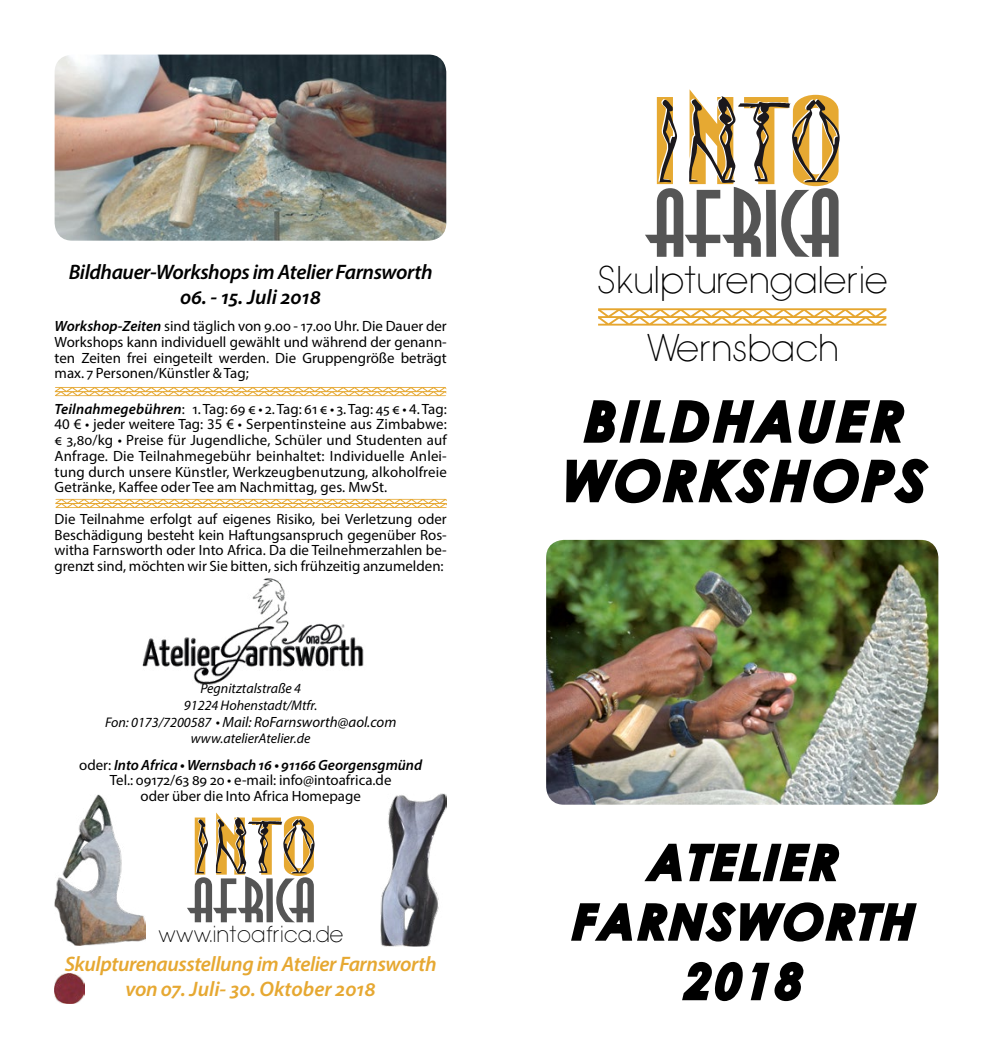
<style>
.page{position:relative;width:993px;height:1052px;background:#fff}
.page>*{position:absolute;margin:0;border:0;box-sizing:border-box;transform-origin:0 0}
.t1{font:italic 700 54.25px/59.5px "Century Gothic";color:#000;text-align:center}
.t2{font:italic 700 47.25px/59.5px "Century Gothic";color:#000;text-align:center}
.t3{font:35px/67.5px "Avant Garde X Light";color:#000;text-align:center}
.t4{font:italic 600 21px/25.2px "Myriad Pro";letter-spacing:-.02em;color:#e6a832;text-align:center}
.t5{font:italic 600 21px "Myriad Pro";letter-spacing:-.02em;color:#000}
.t6{font:21px "Avant Garde X Light";color:#000}
.t7{font:italic 600 21px "Myriad Pro";color:#000}
.t8{font:14.88px/15.8px "Myriad Pro";color:#000;text-align:justify}
.t9{font:italic 14.88px "Myriad Pro";color:#000}
.t10{font:italic 14px/16.8px "Myriad Pro";color:#000;text-align:center}
.s1{font-weight:600;font-style:italic}
.s2{font-size:14px}
</style>
<div class="page">
<svg style="left:598px;top:308px;width:288px;height:18px"></svg>
<svg style="left:583px;top:400px;width:322px;height:44px"></svg>
<svg style="left:566px;top:458px;width:363px;height:46px"></svg>
<svg style="left:569px;top:804px;width:349px;height:138px"></svg>
<svg style="left:682px;top:961px;width:122px;height:41px"></svg>
<img style="left:546px;top:540px;width:392px;height:264px">
<svg style="left:55px;top:387px;width:391px;height:9px"></svg>
<img style="left:55px;top:55px;width:391px;height:186px">
<svg style="left:55px;top:499px;width:391px;height:9px"></svg>
<img style="left:380px;top:793px;width:66px;height:153px">
<svg style="left:645px;top:89px;width:194px;height:168px"></svg>
<svg style="left:187px;top:812px;width:127px;height:110px"></svg>
<img style="left:55px;top:794px;width:90px;height:151px">
<img style="left:142px;top:578px;width:222px;height:107px">
<img style="left:55px;top:974px;width:29px;height:29px">
<h3 class="t5" style="left:69px;top:258px;width:365px">Bildhauer-Workshops im Atelier Farnsworth</h3>
<h3 class="t7" style="left:180px;top:283px;width:142px">06. - 15. Juli 2018</h3>
<p class="t8" style="left:55px;top:318px;width:393px"><span class="s1">Workshop-Zeiten</span> sind täglich von 9.00 - 17.00 Uhr. Die Dauer der Workshops kann individuell gewählt und während der genann&shy;ten Zeiten frei eingeteilt werden. Die Gruppengröße beträgt max. 7 Personen/Künstler &amp; Tag;</p>
<p class="t8" style="left:55px;top:400px;width:393px"><span class="s1">Teilnahmegebühren</span>: 1. Tag: 69 € • 2. Tag: 61 € • 3. Tag: 45 € • 4. Tag:<br>40 € • jeder weitere Tag: 35 € • Serpentinsteine aus Zimbabwe: € 3,80/kg • Preise für Jugendliche, Schüler und Studenten auf Anfrage. Die Teilnahmegebühr beinhaltet: Individuelle Anlei&shy;tung durch unsere Künstler, Werkzeugbenutzung, alkoholfreie Getränke, Kaffee oder Tee am Nachmittag, ges. MwSt.</p>
<p class="t8" style="left:55px;top:511px;width:393px">Die Teilnahme erfolgt auf eigenes Risiko, bei Verletzung oder Beschädigung besteht kein Haftungsanspruch gegenüber Ros&shy;witha Farnsworth oder Into Africa. Da die Teilnehmerzahlen be&shy;grenzt sind, möchten wir Sie bitten, sich frühzeitig anzumelden:</p>
<p class="t10" style="left:184px;top:679px;width:135px">Pegnitztalstraße 4<br>91224 Hohenstadt/Mtfr.</p>
<p class="t9" style="left:105px;top:712px;width:293px"><span class="s2">Fon: 0173/7200587</span> • Mail: RoFarnsworth@aol.com</p>
<p class="t10" style="left:191px;top:730px;width:121px">www.atelierAtelier.de</p>
<p class="t8" style="left:79px;top:756px;width:344px;text-align:center">oder: <span class="s1">Into Africa • Wernsbach 16 • 91166 Georgensgmünd<br></span>Tel.: 09172/63 89 20 • e-mail: info@intoafrica.de<br>oder über die Into Africa Homepage</p>
<h3 class="t6" style="left:158px;top:921px;width:187px">www.intoafrica.de</h3>
<h3 class="t4" style="left:65px;top:950px;width:373px">Skulpturenausstellung im Atelier Farnsworth von 07. Juli- 30. Oktober 2018</h3>
<h3 class="t3" style="left:596px;top:247px;width:293px">Skulpturengalerie<br>Wernsbach</h3>
<h1 class="t1" style="left:560px;top:389px;width:373px">BILDHAUER<br>WORKSHOPS</h1>
<h2 class="t2" style="left:572px;top:830px;width:349px">ATELIER<br>FARNSWORTH<br>2018</h2>
</div>
